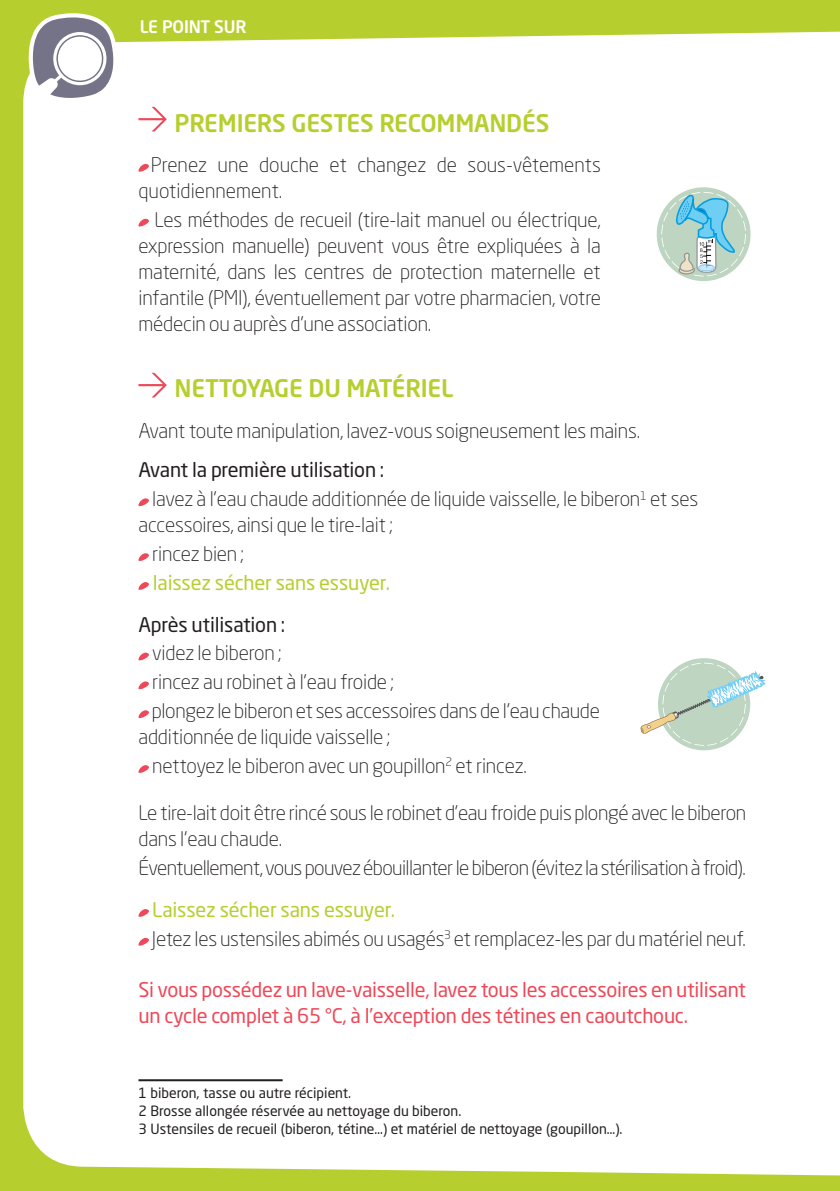
<style>
.page{position:relative;width:840px;height:1191px;background:#fff}
.page>*{position:absolute;margin:0;border:0;box-sizing:border-box;transform-origin:0 0}
.t1{font:500 24px "Neo Sans Std";letter-spacing:-.01em;color:#b6cf2f}
.t2{font:300 20px/26px "Neo Sans Std";letter-spacing:-.01em;color:#231f20}
.t3{font:20px/26px "Neo Sans Std";letter-spacing:-.015em;color:#ef4858}
.t4{font:300 20px "Neo Sans Std";letter-spacing:-.03em;color:#231f20}
.t5{font:20px "Neo Sans Std";letter-spacing:-.01em;color:#b6cf2f}
.t6{font:20px "Neo Sans Std";letter-spacing:-.01em;color:#231f20}
.t7{font:500 17.2px "Neo Sans Std";letter-spacing:-.01em;color:#fff}
.t8{font:14px/18px "Neo Sans Std";color:#231f20}
.s1{font-weight:400}
.s2{font-weight:400;color:#b6cf2f}
</style>
<div class="page">
<div style="left:0;top:0;width:839px;height:1191px;background:#b6cf2f"></div>
<div style="left:23px;top:31px;width:816px;height:1145px;background:#fff"></div>
<svg style="left:26px;top:13px;width:90px;height:93px"></svg>
<svg style="left:138px;top:107px;width:29px;height:24px"></svg>
<svg style="left:138px;top:161px;width:14px;height:13px"></svg>
<svg style="left:138px;top:216px;width:14px;height:13px"></svg>
<svg style="left:138px;top:373px;width:29px;height:24px"></svg>
<svg style="left:138px;top:496px;width:14px;height:12px"></svg>
<svg style="left:138px;top:550px;width:14px;height:13px"></svg>
<svg style="left:138px;top:579px;width:14px;height:13px"></svg>
<svg style="left:138px;top:650px;width:14px;height:12px"></svg>
<svg style="left:138px;top:679px;width:14px;height:12px"></svg>
<svg style="left:138px;top:708px;width:14px;height:12px"></svg>
<svg style="left:138px;top:762px;width:14px;height:13px"></svg>
<svg style="left:138px;top:906px;width:14px;height:13px"></svg>
<svg style="left:138px;top:935px;width:14px;height:13px"></svg>
<hr style="left:138px;top:1079px;width:144px;height:2px;background:#231f20">
<svg style="left:646px;top:180px;width:99px;height:101px"></svg>
<div style="left:657px;top:658px;width:92px;height:92px;background:#bdd5c1;border-radius:50%"></div>
<svg style="left:640px;top:662px;width:125px;height:84px"></svg>
<p class="t7" style="left:140px;top:16px;width:108px">LE POINT SUR</p>
<p class="t1" style="left:174px;top:107px;width:376px">PREMIERS GESTES RECOMMANDÉS</p>
<p class="t2" style="left:138px;top:151px;width:463px;text-indent:12px">Prenez une douche et changez de sous-vêtements quotidiennement.</p>
<p class="t2" style="left:138px;top:206px;width:463px;text-align:justify;text-indent:16px">Les méthodes de recueil (tire-lait manuel ou électrique, expression manuelle) peuvent vous être expliquées à la maternité, dans les centres de protection maternelle et infantile (PMI), éventuellement par votre pharmacien, votre médecin ou auprès d’une association.</p>
<p class="t1" style="left:174px;top:373px;width:280px">NETTOYAGE DU MATÉRIEL</p>
<p class="t2" style="left:138px;top:417px;width:503px">Avant toute manipulation, lavez-vous soigneusement les mains.</p>
<p class="t2" style="left:152px;top:455px;width:547px;line-height:28.8px;text-indent:-14px"><span class="s1">Avant la première utilisation :<br></span>lavez à l’eau chaude additionnée de liquide vaisselle, le biberon<sup>1</sup> et ses</p>
<p class="t2" style="left:152px;top:510px;width:242px;line-height:28.8px;text-indent:-14px">accessoires, ainsi que le tire-lait ; rincez bien ;</p>
<p class="t5" style="left:153px;top:570px;width:239px">laissez sécher sans essuyer.</p>
<p class="t6" style="left:138px;top:612px;width:148px">Après utilisation :</p>
<p class="t2" style="left:152px;top:638px;width:449px;line-height:28.8px">videz le biberon ;<br>rincez au robinet à l’eau froide ;<br>plongez le biberon et ses accessoires dans de l’eau chaude</p>
<p class="t2" style="left:152px;top:722px;width:376px;line-height:28.8px;text-indent:-14px">additionnée de liquide vaisselle ;<br>nettoyez le biberon avec un goupillon<sup>2</sup> et rincez.</p>
<p class="t2" style="left:138px;top:800px;width:609px">Le tire-lait doit être rincé sous le robinet d’eau froide puis plongé avec le biberon dans l’eau chaude.</p>
<p class="t4" style="left:138px;top:856px;width:608px">Éventuellement, vous pouvez ébouillanter le biberon (évitez la stérilisation à froid).</p>
<p class="t2" style="left:152px;top:895px;width:595px;line-height:28.8px"><span class="s2">Laissez sécher sans essuyer.<br></span>Jetez les ustensiles abimés ou usagés<sup>3</sup> et remplacez-les par du matériel neuf.</p>
<p class="t3" style="left:138px;top:976px;width:608px">Si vous possédez un lave-vaisselle, lavez tous les accessoires en utilisant un cycle complet à 65 °C, à l’exception des tétines en caoutchouc.</p>
<p class="t8" style="left:138px;top:1084px;width:485px">1 biberon, tasse ou autre récipient.<br>2 Brosse allongée réservée au nettoyage du biberon.<br>3 Ustensiles de recueil (biberon, tétine…) et matériel de nettoyage (goupillon…).</p>
</div>
